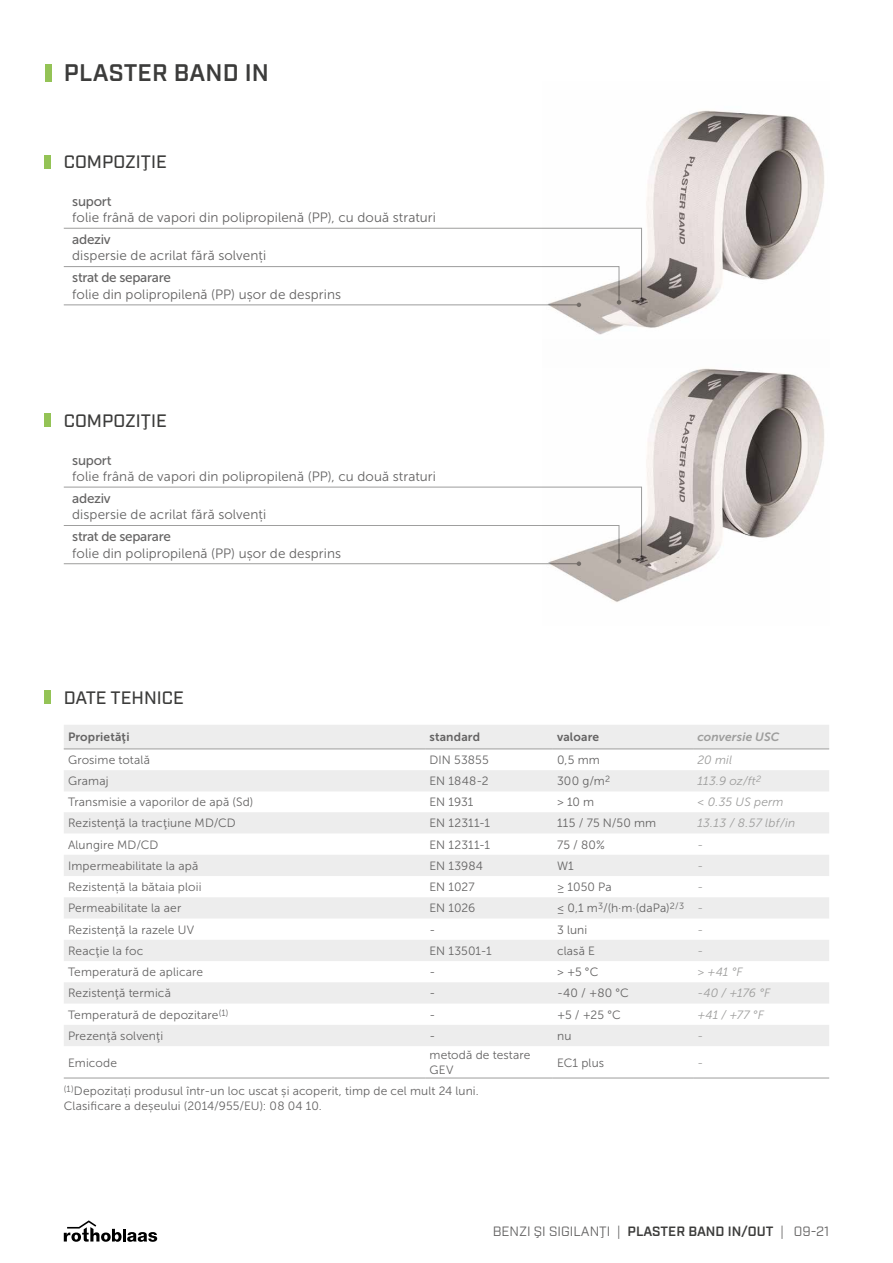
<style>
.page{position:relative;width:893px;height:1263px;background:#fff}
.page>*{position:absolute;margin:0;border:0;box-sizing:border-box;transform-origin:0 0}
.t1{font:600 24px "Industry";letter-spacing:.01em;color:#3c3c3b}
.t2{font:500 18px "Industry";color:#3c3c3b}
.t3{font:13.5px "Museo Sans 300";letter-spacing:.005em;color:#646363}
.t4{font:13.5px "Museo Sans 500";letter-spacing:-.02em;color:#646363}
.t5{font:13.5px "Industry";color:#646363}
.t6{font:12px/14.4px "Museo Sans 300";letter-spacing:.01em;color:#646363}
.t7{font:italic 12px "Museo Sans 300";letter-spacing:.015em;color:#9d9d9c}
.t8{font:12px "Museo Sans 700";letter-spacing:.01em;color:#646363}
.t9{font:italic 12px "Museo Sans 700";letter-spacing:.01em;color:#9d9d9c}
.s1{font-style:italic;color:#9d9d9c}
.s2{font-weight:600;color:#3c3c3b}
</style>
<div class="page">
<img style="left:542px;top:110px;width:282px;height:225px">
<img style="left:542px;top:368px;width:282px;height:234px">
<svg style="left:64px;top:725px;width:765px;height:321px;fill:#ededed"></svg>
<hr style="left:64px;top:749px;width:361px;height:1px;background:#9d9d9c">
<hr style="left:425px;top:749px;width:128px;height:1px;background:#9d9d9c">
<hr style="left:553px;top:749px;width:140px;height:1px;background:#9d9d9c">
<hr style="left:693px;top:749px;width:136px;height:1px;background:#9d9d9c">
<hr style="left:64px;top:1078px;width:361px;height:1px;background:#9d9d9c">
<hr style="left:425px;top:1078px;width:128px;height:1px;background:#9d9d9c">
<hr style="left:553px;top:1078px;width:140px;height:1px;background:#9d9d9c">
<hr style="left:693px;top:1078px;width:136px;height:1px;background:#9d9d9c">
<svg style="left:64px;top:1220px;width:93px;height:22px"></svg>
<div style="left:45px;top:155px;width:6px;height:13px;background:#94c356"></div>
<div style="left:45px;top:414px;width:6px;height:13px;background:#94c356"></div>
<div style="left:45px;top:690px;width:6px;height:13px;background:#94c356"></div>
<div style="left:45px;top:64px;width:6px;height:17px;background:#94c356"></div>
<svg style="left:63px;top:228px;width:581px;height:79px"></svg>
<svg style="left:63px;top:487px;width:581px;height:79px"></svg>
<h1 class="t1" style="left:64px;top:59px;width:207px">PLASTER BAND IN</h1>
<h2 class="t2" style="left:64px;top:151px;width:104px">COMPOZIŢIE</h2>
<p class="t4" style="left:72px;top:194px;width:41px">suport</p>
<p class="t3" style="left:72px;top:210px;width:365px">folie frână de vapori din polipropilenă (PP), cu două straturi</p>
<p class="t4" style="left:72px;top:232px;width:40px">adeziv</p>
<p class="t3" style="left:72px;top:248px;width:195px">dispersie de acrilat fără solvenți</p>
<p class="t4" style="left:72px;top:270px;width:100px">strat de separare</p>
<p class="t3" style="left:72px;top:287px;width:270px">folie din polipropilenă (PP) ușor de desprins</p>
<h2 class="t2" style="left:64px;top:410px;width:104px">COMPOZIŢIE</h2>
<p class="t4" style="left:72px;top:453px;width:41px">suport</p>
<p class="t3" style="left:72px;top:469px;width:365px">folie frână de vapori din polipropilenă (PP), cu două straturi</p>
<p class="t4" style="left:72px;top:491px;width:40px">adeziv</p>
<p class="t3" style="left:72px;top:507px;width:195px">dispersie de acrilat fără solvenți</p>
<p class="t4" style="left:72px;top:529px;width:100px">strat de separare</p>
<p class="t3" style="left:72px;top:546px;width:270px">folie din polipropilenă (PP) ușor de desprins</p>
<h2 class="t2" style="left:64px;top:686px;width:122px">DATE TEHNICE</h2>
<p class="t8" style="left:68px;top:730px;width:63px">Proprietăţi</p>
<p class="t8" style="left:429px;top:730px;width:52px">standard</p>
<p class="t8" style="left:557px;top:730px;width:44px">valoare</p>
<p class="t9" style="left:697px;top:730px;width:84px">conversie USC</p>
<p class="t6" style="left:68px;top:753px;width:84px">Grosime totală</p>
<p class="t6" style="left:429px;top:753px;width:61px">DIN 53855</p>
<p class="t6" style="left:557px;top:753px;width:44px">0,5 mm</p>
<p class="t7" style="left:697px;top:753px;width:36px">20 mil</p>
<p class="t6" style="left:68px;top:774px;width:42px">Gramaj</p>
<p class="t6" style="left:429px;top:774px;width:61px">EN 1848-2</p>
<p class="t6" style="left:557px;top:774px;width:55px">300 g/m<sup>2</sup></p>
<p class="t7" style="left:697px;top:775px;width:65px">113.9 oz/ft<sup>2</sup></p>
<p class="t6" style="left:68px;top:795px;width:187px">Transmisie a vaporilor de apă (Sd)</p>
<p class="t6" style="left:429px;top:795px;width:45px">EN 1931</p>
<p class="t6" style="left:557px;top:795px;width:39px">&gt; 10 m</p>
<p class="t7" style="left:697px;top:796px;width:88px">&lt; 0.35 US perm</p>
<p class="t6" style="left:68px;top:816px;width:169px">Rezistenţă la tracţiune MD/CD</p>
<p class="t6" style="left:429px;top:816px;width:62px">EN 12311-1</p>
<p class="t6" style="left:557px;top:816px;width:101px">115 / 75 N/50 mm</p>
<p class="t7" style="left:697px;top:817px;width:99px">13.13 / 8.57 lbf/in</p>
<p class="t6" style="left:68px;top:837px;width:92px">Alungire MD/CD</p>
<p class="t6" style="left:429px;top:837px;width:62px">EN 12311-1</p>
<p class="t6" style="left:557px;top:837px;width:49px">75 / 80%</p>
<p class="t7" style="left:697px;top:838px;width:7px">-</p>
<p class="t6" style="left:68px;top:859px;width:132px">Impermeabilitate la apă</p>
<p class="t6" style="left:429px;top:859px;width:55px">EN 13984</p>
<p class="t6" style="left:557px;top:859px;width:18px">W1</p>
<p class="t7" style="left:697px;top:859px;width:7px">-</p>
<p class="t6" style="left:68px;top:880px;width:135px">Rezistență la bătaia ploii</p>
<p class="t6" style="left:429px;top:880px;width:47px">EN 1027</p>
<p class="t6" style="left:557px;top:880px;width:56px">≥ 1050 Pa</p>
<p class="t7" style="left:697px;top:880px;width:7px">-</p>
<p class="t6" style="left:68px;top:901px;width:115px">Permeabilitate la aer</p>
<p class="t6" style="left:429px;top:901px;width:47px">EN 1026</p>
<p class="t6" style="left:557px;top:901px;width:148px">≤ 0,1 m<sup>3</sup>/(h·m·(daPa)<sup>2/3</sup> <span class="s1">-</span></p>
<p class="t6" style="left:68px;top:922px;width:128px">Rezistenţă la razele UV</p>
<p class="t6" style="left:429px;top:922px;width:7px">-</p>
<p class="t6" style="left:557px;top:922px;width:32px">3 luni</p>
<p class="t7" style="left:697px;top:923px;width:7px">-</p>
<p class="t6" style="left:68px;top:944px;width:77px">Reacţie la foc</p>
<p class="t6" style="left:429px;top:944px;width:64px">EN 13501-1</p>
<p class="t6" style="left:557px;top:944px;width:40px">clasă E</p>
<p class="t7" style="left:697px;top:944px;width:7px">-</p>
<p class="t6" style="left:68px;top:965px;width:137px">Temperatură de aplicare</p>
<p class="t6" style="left:429px;top:965px;width:7px">-</p>
<p class="t6" style="left:557px;top:965px;width:43px">&gt; +5 °C</p>
<p class="t7" style="left:697px;top:965px;width:47px">&gt; +41 °F</p>
<p class="t6" style="left:68px;top:986px;width:104px">Rezistenţă termică</p>
<p class="t6" style="left:429px;top:986px;width:7px">-</p>
<p class="t6" style="left:557px;top:986px;width:73px">-40 / +80 °C</p>
<p class="t7" style="left:697px;top:987px;width:75px">-40 / +176 °F</p>
<p class="t6" style="left:68px;top:1007px;width:162px">Temperatură de depozitare<sup>(1)</sup></p>
<p class="t6" style="left:429px;top:1007px;width:7px">-</p>
<p class="t6" style="left:557px;top:1007px;width:65px">+5 / +25 °C</p>
<p class="t7" style="left:697px;top:1008px;width:68px">+41 / +77 °F</p>
<p class="t6" style="left:68px;top:1029px;width:97px">Prezenţă solvenţi</p>
<p class="t6" style="left:429px;top:1029px;width:7px">-</p>
<p class="t6" style="left:557px;top:1029px;width:16px">nu</p>
<p class="t7" style="left:697px;top:1029px;width:7px">-</p>
<p class="t6" style="left:68px;top:1055px;width:50px">Emicode</p>
<p class="t6" style="left:429px;top:1048px;width:103px">metodă de testare<br>GEV</p>
<p class="t6" style="left:557px;top:1055px;width:49px">EC1 plus</p>
<p class="t7" style="left:697px;top:1056px;width:7px">-</p>
<p class="t6" style="left:64px;top:1084px;width:417px"><sup>(1)</sup>Depozitați produsul într-un loc uscat și acoperit, timp de cel mult 24 luni.<br>Clasificare a deșeului (2014/955/EU): 08 04 10.</p>
<p class="t5" style="left:493px;top:1223px;width:338px">BENZI ŞI SIGILANŢI | <span class="s2">PLASTER BAND IN/OUT</span> | 09-21</p>
</div>
